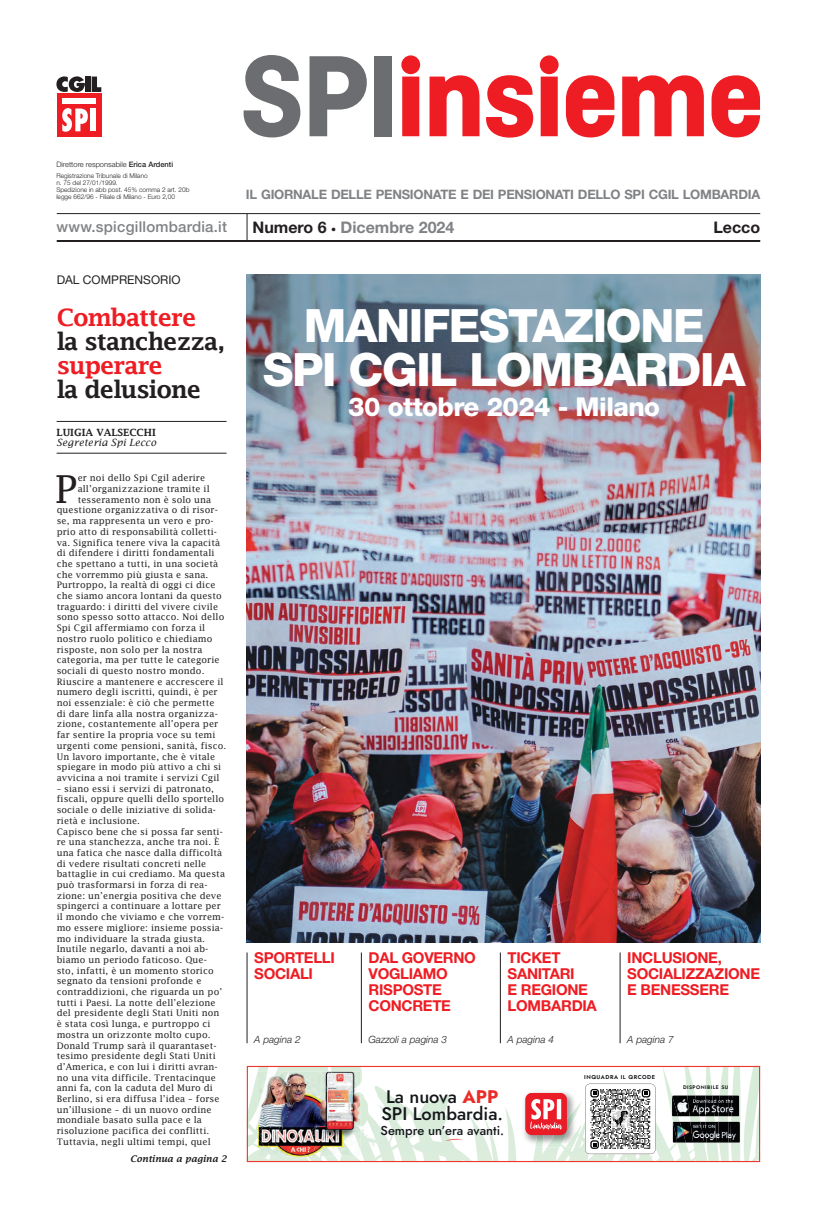
<style>
.page{position:relative;width:817px;height:1219px;background:#fff}
.page>*{position:absolute;margin:0;border:0;box-sizing:border-box;transform-origin:0 0}
.t1{font:800 46px/44px "Helvetica Neue LT Std";letter-spacing:-.03em;color:#fff;text-align:center}
.t2{font:38.6px "Lucida Fax";color:#231f20}
.t3{font:800 26px "Helvetica Neue LT Std";letter-spacing:-.02em;color:#fff}
.t4{font:600 24px "Lucida Fax";letter-spacing:-.04em;color:#231f20}
.t5{font:600 24px "Lucida Fax";letter-spacing:-.04em;color:#ee1d23}
.t6{font:18.2px/17.5px "Jost";color:#14171a}
.t7{font:700 16px "Helvetica Neue LT Std";color:#808285}
.t8{font:700 16px "Helvetica Neue LT Std";color:#231f20}
.t9{font:700 15px/16px "Helvetica Neue LT Std";letter-spacing:-.02em;color:#ee1d23}
.t10{font:500 15px "Helvetica Neue LT Std";letter-spacing:.015em;color:#808285}
.t11{font:700 13px "Helvetica Neue LT Std";letter-spacing:-.02em;color:#808285}
.t12{font:12.9px "Jost";color:#14171a}
.t13{font:12px "Helvetica Neue LT Std";color:#231f20}
.t14{font:italic 300 10px "Helvetica Neue LT Std";color:#231f20}
.t15{font:italic 10px "Lucida Fax";color:#231f20}
.t16{font:600 10px "Lucida Fax";color:#231f20}
.t17{font:9px/10.7px "Lucida Fax";letter-spacing:.01em;color:#231f20}
.t18{font:italic 600 9px "Lucida Fax";color:#231f20}
.t19{font:300 7.5px "Helvetica Neue LT Std";color:#231f20}
.t20{font:300 6.5px/7px "Helvetica Neue LT Std";color:#231f20}
.t21{font:600 5.6px "Jost";letter-spacing:.09em;color:#14171a}
.t22{font:600 5.1px "Jost";letter-spacing:.09em;color:#14171a}
.s1{font-weight:500}
.s2{color:#231f20}
.s3{font-size:10px;color:#231f20}
.s4{color:#eb2c29}
</style>
<div class="page">
<div style="left:57px;top:93px;width:44px;height:44px;background:#ee1d23"></div>
<svg style="left:56px;top:76px;width:29px;height:16px"></svg>
<div style="left:86px;top:76px;width:5px;height:16px;background:#231f20"></div>
<svg style="left:92px;top:76px;width:9px;height:16px"></svg>
<svg style="left:62px;top:108px;width:26px;height:24px"></svg>
<div style="left:91px;top:109px;width:5px;height:22px;background:#fff"></div>
<div style="left:62px;top:99px;width:34px;height:5px;background:#fff"></div>
<hr style="left:57px;top:240px;width:703px;height:2px;background:#231f20">
<svg style="left:247px;top:214px;width:1px;height:26px"></svg>
<hr style="left:57px;top:213px;width:703px;height:1px;background:#231f20">
<svg style="left:243px;top:55px;width:57px;height:82px"></svg>
<svg style="left:309px;top:56px;width:58px;height:80px"></svg>
<div style="left:374px;top:56px;width:17px;height:80px;background:#6c6d70"></div>
<svg style="left:401px;top:55px;width:19px;height:81px;background:#f04146"></svg>
<svg style="left:429px;top:75px;width:50px;height:61px"></svg>
<svg style="left:486px;top:75px;width:47px;height:63px"></svg>
<svg style="left:539px;top:55px;width:19px;height:81px;background:#f04247"></svg>
<svg style="left:565px;top:75px;width:49px;height:62px"></svg>
<svg style="left:622px;top:75px;width:81px;height:61px"></svg>
<svg style="left:711px;top:75px;width:48px;height:62px"></svg>
<svg style="left:247px;top:1066px;width:513px;height:96px"></svg>
<hr style="left:57px;top:421px;width:169px;height:1px;background:#231f20">
<hr style="left:57px;top:453px;width:169px;height:1px;background:#231f20">
<hr style="left:619px;top:952px;width:1px;height:91px;background:#231f20">
<hr style="left:247px;top:952px;width:1px;height:91px;background:#231f20">
<hr style="left:361px;top:952px;width:1px;height:91px;background:#231f20">
<hr style="left:500px;top:952px;width:1px;height:91px;background:#231f20">
<img style="left:246px;top:275px;width:514px;height:668px">
<p class="t19" style="left:56px;top:160px;width:118px">Direttore responsabile <span class="s1">Erica Ardenti</span></p>
<p class="t20" style="left:56px;top:172px;width:134px">Registrazione Tribunale di Milano<br>n. 75 del 27/01/1999.<br>Spedizione in abb post. 45% comma 2 art. 20b legge 662/96 - Filiale di Milano - Euro 2,00</p>
<h3 class="t11" style="left:246px;top:186px;width:515px">IL GIORNALE DELLE PENSIONATE E DEI PENSIONATI DELLO SPI CGIL LOMBARDIA</h3>
<h3 class="t10" style="left:57px;top:218px;width:172px">www.spicgillombardia.it</h3>
<h3 class="t7" style="left:252px;top:217px;width:203px"><span class="s2">Numero 6</span> <span class="s3">•</span> Dicembre 2024</h3>
<h3 class="t8" style="left:713px;top:217px;width:48px">Lecco</h3>
<h3 class="t13" style="left:57px;top:272px;width:125px">DAL COMPRENSORIO</h3>
<h3 class="t5" style="left:57px;top:304px;width:141px">Combattere</h3>
<h3 class="t4" style="left:57px;top:328px;width:170px">la stanchezza,</h3>
<h3 class="t5" style="left:57px;top:352px;width:108px">superare</h3>
<h3 class="t4" style="left:57px;top:376px;width:146px">la delusione</h3>
<p class="t16" style="left:57px;top:427px;width:101px">LUIGIA VALSECCHI</p>
<p class="t15" style="left:57px;top:437px;width:101px">Segreteria Spi Lecco</p>
<h2 class="t2" style="left:55px;top:466px;width:24px">P</h2>
<p class="t17" style="left:78px;top:473px;width:129px">er noi dello Spi Cgil aderire</p>
<p class="t17" style="left:78px;top:483px;width:133px">all’organizzazione tramite il</p>
<p class="t17" style="left:78px;top:494px;width:135px">tesseramento non è solo una</p>
<p class="t17" style="left:57px;top:505px;width:162px">questione organizzativa o di risor-</p>
<p class="t17" style="left:57px;top:515px;width:158px">se, ma rappresenta un vero e pro-</p>
<p class="t17" style="left:57px;top:526px;width:162px">prio atto di responsabilità colletti-</p>
<p class="t17" style="left:57px;top:537px;width:165px">va. Significa tenere viva la capacità</p>
<p class="t17" style="left:57px;top:548px;width:159px">di difendere i diritti fondamentali</p>
<p class="t17" style="left:57px;top:558px;width:163px">che spettano a tutti, in una società</p>
<p class="t17" style="left:57px;top:569px;width:153px">che vorremmo più giusta e sana.</p>
<p class="t17" style="left:57px;top:580px;width:160px">Purtroppo, la realtà di oggi ci dice</p>
<p class="t17" style="left:57px;top:590px;width:166px">che siamo ancora lontani da questo</p>
<p class="t17" style="left:57px;top:601px;width:163px">traguardo: i diritti del vivere civile</p>
<p class="t17" style="left:57px;top:612px;width:169px">sono spesso sotto attacco. Noi dello</p>
<p class="t17" style="left:57px;top:622px;width:150px">Spi Cgil affermiamo con forza il</p>
<p class="t17" style="left:57px;top:633px;width:157px">nostro ruolo politico e chiediamo</p>
<p class="t17" style="left:57px;top:644px;width:147px">risposte, non solo per la nostra</p>
<p class="t17" style="left:57px;top:655px;width:164px">categoria, ma per tutte le categorie</p>
<p class="t17" style="left:57px;top:665px;width:149px">sociali di questo nostro mondo.</p>
<p class="t17" style="left:57px;top:676px;width:168px">Riuscire a mantenere e accrescere il</p>
<p class="t17" style="left:57px;top:687px;width:162px">numero degli iscritti, quindi, è per</p>
<p class="t17" style="left:57px;top:697px;width:159px">noi essenziale: è ciò che permette</p>
<p class="t17" style="left:57px;top:708px;width:162px">di dare linfa alla nostra organizza-</p>
<p class="t17" style="left:57px;top:719px;width:163px">zione, costantemente all’opera per</p>
<p class="t17" style="left:57px;top:729px;width:160px">far sentire la propria voce su temi</p>
<p class="t17" style="left:57px;top:740px;width:171px">urgenti come pensioni, sanità, fisco.</p>
<p class="t17" style="left:57px;top:751px;width:160px">Un lavoro importante, che è vitale</p>
<p class="t17" style="left:57px;top:762px;width:166px">spiegare in modo più attivo a chi si</p>
<p class="t17" style="left:57px;top:772px;width:164px">avvicina a noi tramite i servizi Cgil</p>
<p class="t17" style="left:57px;top:783px;width:170px">– siano essi i servizi di patronato, fiscali, oppure quelli dello sportello sociale o delle iniziative di solida&shy;rietà e inclusione.<br>Capisco bene che si possa far senti&shy;re una stanchezza, anche tra noi. È una fatica che nasce dalla difficoltà di vedere risultati concreti nelle battaglie in cui crediamo. Ma questa può trasformarsi in forza di rea&shy;zione: un’energia positiva che deve spingerci a continuare a lottare per il mondo che viviamo e che vorrem&shy;mo essere migliore: insieme possia&shy;mo individuare la strada giusta.<br>Inutile negarlo, davanti a noi ab&shy;biamo un periodo faticoso. Que&shy;sto, infatti, è un momento storico segnato da tensioni profonde e contraddizioni, che riguarda un po’ tutti i Paesi. La notte dell’elezione del presidente degli Stati Uniti non è stata così lunga, e purtroppo ci mostra un orizzonte molto cupo.<br>Donald Trump sarà il quarantaset&shy;tesimo presidente degli Stati Uniti d’America, e con lui i diritti avran&shy;no una vita difficile. Trentacinque anni fa, con la caduta del Muro di Berlino, si era diffusa l’idea – forse un’illusione – di un nuovo ordine mondiale basato sulla pace e la risoluzione pacifica dei conflitti.<br>Tuttavia, negli ultimi tempi, quel</p>
<p class="t18" style="left:130px;top:1154px;width:98px">Continua a pagina 2</p>
<h1 class="t1" style="left:263px;top:303px;width:484px">MANIFESTAZIONE<br>SPI CGIL LOMBARDIA</h1>
<h3 class="t3" style="left:348px;top:391px;width:313px">30 ottobre 2024 - Milano</h3>
<h3 class="t9" style="left:254px;top:949px;width:82px">SPORTELLI<br>SOCIALI</h3>
<p class="t14" style="left:254px;top:1034px;width:48px">A pagina 2</p>
<h3 class="t9" style="left:368px;top:949px;width:109px">DAL GOVERNO<br>VOGLIAMO<br>RISPOSTE<br>CONCRETE</h3>
<p class="t14" style="left:368px;top:1034px;width:80px">Gazzoli a pagina 3</p>
<h3 class="t9" style="left:507px;top:949px;width:91px">TICKET<br>SANITARI<br>E REGIONE<br>LOMBARDIA</h3>
<p class="t14" style="left:507px;top:1034px;width:48px">A pagina 4</p>
<h3 class="t9" style="left:627px;top:949px;width:134px">INCLUSIONE,<br>SOCIALIZZAZIONE<br>E BENESSERE</h3>
<p class="t14" style="left:627px;top:1034px;width:48px">A pagina 7</p>
<p class="t21" style="left:584px;top:1073px;width:72px">INQUADRA IL QRCODE</p>
<h3 class="t6" style="left:381px;top:1088px;width:123px">La nuova <span class="s4">APP<br></span>SPI Lombardia.</h3>
<h3 class="t12" style="left:380px;top:1122px;width:125px">Sempre un’era avanti.</h3>
<p class="t22" style="left:683px;top:1084px;width:47px">DISPONIBILE SU</p>
</div>
